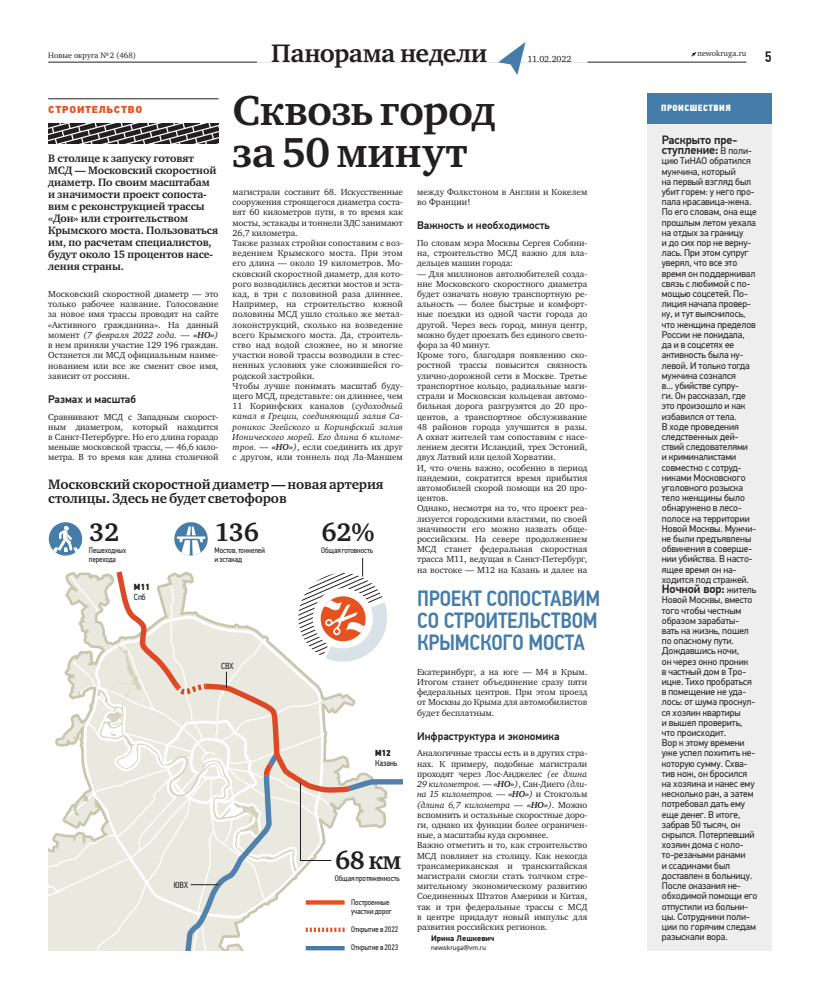
<style>
.page{position:relative;width:820px;height:993px;background:#fff}
.page>*{position:absolute;margin:0;border:0;box-sizing:border-box;transform-origin:0 0}
.t1{font:700 43px/42px "Charter ITC";letter-spacing:-.01em;color:#231f20}
.t2{font:700 26px "Charter ITC";letter-spacing:-.015em;color:#231f20}
.t3{font:500 22px/22px "PF Din Text Cond Pro";letter-spacing:-.01em;color:#457ca9;text-align:justify}
.t4{font:500 15px "PF Din Text Cond Pro";color:#231f20}
.t5{font:700 14px/14px "Charter ITC";letter-spacing:-.01em;color:#231f20}
.t6{font:500 12px/10.2px "PF Din Text Pro";letter-spacing:-.005em;color:#231f20}
.t7{font:700 11px/12px "Charter ITC";letter-spacing:-.01em;color:#231f20}
.t8{font:500 11px "PF Din Text Pro";color:#231f20}
.t9{font:900 10px "PF Din Text Pro";letter-spacing:.07em;color:#e65120}
.t10{font:9.6px/10.2px "PF Din Text Pro";letter-spacing:-.005em;color:#231f20}
.t11{font:9px/10.2px "Charter ITC";color:#231f20;text-align:justify}
.t12{font:9px "PF Din Text Cond Pro X Black";letter-spacing:.05em;color:#fff}
.t13{font:8.8px "PF Din Text Cond Pro";letter-spacing:-.01em;color:#231f20}
.t14{font:8.8px "PF Din Text Cond Pro X Black";letter-spacing:-.01em;color:#231f20}
.t15{font:8px/9px "PF Din Text Cond Pro";letter-spacing:-.01em;color:#231f20}
.t16{font:8px "Charter ITC";color:#231f20}
.t17{font:700 8px "PF Din Text Pro";color:#231f20}
.t18{font:7px "PF Din Text Pro";color:#231f20}
.s1{font-weight:400;font-size:9.6px}
.s2{font-style:italic}
.s3{font-weight:700;font-style:italic}
</style>
<div class="page">
<svg style="left:691px;top:52px;width:5px;height:5px"></svg>
<hr style="left:48px;top:62px;width:698px;height:1px;background:#231f20">
<div style="left:257px;top:43px;width:330px;height:20px;background:#fff"></div>
<svg style="left:498px;top:42px;width:27px;height:33px"></svg>
<svg style="left:48px;top:123px;width:170px;height:21px;background:#5c595a"></svg>
<hr style="left:48px;top:99px;width:170px;height:1px;background:#231f20">
<div style="left:647px;top:93px;width:124px;height:857px;background:#eeeeef"></div>
<div style="left:647px;top:93px;width:124px;height:30px;background:#457ca9"></div>
<svg style="left:48px;top:522px;width:355px;height:428px"></svg>
<p class="t16" style="left:48px;top:50px;width:89px">Новые округа № 2 (468)</p>
<h2 class="t2" style="left:271px;top:37px;width:218px">Панорама недели</h2>
<p class="t16" style="left:697px;top:48px;width:51px">newokruga.ru</p>
<p class="t11" style="left:527px;top:54px;width:45px">11.02.2022</p>
<h3 class="t4" style="left:764px;top:51px;width:8px">5</h3>
<h1 class="t1" style="left:232px;top:89px;width:264px">Сквозь город за 50 минут</h1>
<p class="t9" style="left:48px;top:106px;width:95px">СТРОИТЕЛЬСТВО</p>
<p class="t12" style="left:661px;top:104px;width:71px">ПРОИСШЕСТВИЯ</p>
<h3 class="t6" style="left:661px;top:136px;width:91px">Раскрыто пре&shy;ступление: <span class="s1">В поли-</span></h3>
<p class="t10" style="left:661px;top:157px;width:96px">цию ТиНАО обратился мужчина, который<br>на первый взгляд был убит горем: у него про&shy;пала красавица-жена.<br>По его словам, она еще прошлым летом уехала на отдых за границу<br>и до сих пор не верну&shy;лась. При этом супруг уверял, что все это время он поддерживал связь с любимой с по&shy;мощью соцсетей. По&shy;лиция начала провер&shy;ку, и тут выяснилось, что женщина пределов<br>России не покидала, да и в соцсетях ее активность была ну&shy;левой. И только тогда мужчина сознался<br>в... убийстве супру-<br>ги. Он рассказал, где это произошло и как избавился от тела.<br>В ходе проведения следственных дей&shy;ствий следователями<br>и криминалистами совместно с сотруд&shy;никами Московского уголовного розыска тело женщины было обнаружено в лесо&shy;полосе на территории<br>Новой Москвы. Мужчи&shy;не были предъявлены обвинения в соверше&shy;нии убийства. В насто&shy;ящее время он на&shy;ходится под стражей.</p>
<h3 class="t6" style="left:661px;top:585px;width:96px">Ночной вор: <span class="s1">житель</span></h3>
<p class="t10" style="left:661px;top:595px;width:97px">Новой Москвы, вместо того чтобы честным образом зарабаты&shy;вать на жизнь, пошел по опасному пути.<br>Дождавшись ночи,<br>он через окно проник<br>в частный дом в Тро&shy;ицке. Тихо пробраться в помещение не уда&shy;лось: от шума проснул&shy;ся хозяин квартиры<br>и вышел проверить, что происходит.<br>Вор к этому времени уже успел похитить не&shy;которую сумму. Схва&shy;тив нож, он бросился на хозяина и нанес ему несколько ран, а затем потребовал дать ему еще денег. В итоге, забрав 50 тысяч, он скрылся. Потерпевший хозяин дома с коло&shy;то-резаными ранами<br>и ссадинами был доставлен в больницу.<br>После оказания не&shy;обходимой помощи его отпустили из больни&shy;цы. Сотрудники поли&shy;ции по горячим следам разыскали вора.</p>
<p class="t7" style="left:48px;top:152px;width:172px">В столице к запуску готовят<br>МСД — Московский скоростной диаметр. По своим масштабам и значимости проект сопоста&shy;вим с реконструкцией трассы «Дон» или строительством<br>Крымского моста. Пользоваться им, по расчетам специалистов, будут около 15 процентов насе&shy;ления страны.</p>
<p class="t11" style="left:48px;top:289px;width:172px">Московский скоростной диаметр — это только рабочее название. Голосование за новое имя трассы проводят на сайте «Активного гражданина». На данный момент <span class="s2">(7 февраля 2022 года. —</span> <span class="s3">«НО»</span><span class="s2">) </span>в нем приняли участие 129 196 граждан.<br>Останется ли МСД официальным наиме&shy;нованием или все же сменит свое имя, зависит от россиян.</p>
<p class="t8" style="left:48px;top:394px;width:89px">Размах и масштаб</p>
<p class="t11" style="left:48px;top:411px;width:172px">Сравнивают МСД с Западным скорост&shy;ным диаметром, который находится в Санкт-Петербурге. Но его длина гораздо меньше московской трассы, — 46,6 кило&shy;метра. В то время как длина столичной</p>
<p class="t11" style="left:232px;top:187px;width:172px;text-align:left">магистрали составит 68. Искусственные сооружения строящегося диаметра соста&shy;вят 60 километров пути, в то время как мосты, эстакады и тоннели ЗДС занимают 26,7 километра.<br>Также размах стройки сопоставим с воз&shy;ведением Крымского моста. При этом его длина — около 19 километров. Мо&shy;сковский скоростной диаметр, для кото&shy;рого возводились десятки мостов и эста&shy;кад, в три с половиной раза длиннее.<br>Например, на строительство южной половины МСД ушло столько же метал&shy;локонструкций, сколько на возведение всего Крымского моста. Да, строитель&shy;ство над водой сложнее, но и многие участки новой трассы возводили в стес&shy;ненных условиях уже сложившейся го&shy;родской застройки.<br>Чтобы лучше понимать масштаб буду&shy;щего МСД, представьте: он длиннее, чем 11 Коринфских каналов (<span class="s2">судоходный канал в Греции, соединяющий залив Са&shy;роникос Эгейского и Коринфский залив Ионического морей. Его длина 6 киломе&shy;тров. —</span> <span class="s3">«НО»</span><span class="s2">)</span>, если соединить их друг с другом, или тоннель под Ла-Маншем</p>
<p class="t11" style="left:417px;top:187px;width:172px">между Фолкстоном в Англии и Кокелем во Франции!</p>
<p class="t8" style="left:417px;top:221px;width:134px">Важность и необходимость</p>
<p class="t11" style="left:417px;top:238px;width:172px">По словам мэра Москвы Сергея Собяни&shy;на, строительство МСД важно для вла&shy;дельцев машин города:</p>
<p class="t11" style="left:417px;top:268px;width:172px;text-align:left">— Для миллионов автолюбителей созда&shy;ние Московского скоростного диаметра будет означать новую транспортную ре&shy;альность — более быстрые и комфорт&shy;ные поездки из одной части города до другой. Через весь город, минуя центр, можно будет проехать без единого свето&shy;фора за 40 минут.<br>Кроме того, благодаря появлению ско&shy;ростной трассы повысится связность улично-дорожной сети в Москве. Третье транспортное кольцо, радиальные маги&shy;страли и Московская кольцевая автомо&shy;бильная дорога разгрузятся до 20 про&shy;центов, а транспортное обслуживание 48 районов города улучшится в разы.<br>А охват жителей там сопоставим с насе&shy;лением десяти Исландий, трех Эстоний, двух Латвий или целой Хорватии.<br>И, что очень важно, особенно в период пандемии, сократится время прибытия автомобилей скорой помощи на 20 про&shy;центов.<br>Однако, несмотря на то, что проект реа&shy;лизуется городскими властями, по своей значимости его можно назвать обще&shy;российским. На севере продолжением МСД станет федеральная скоростная трасса М11, ведущая в Санкт-Петербург, на востоке — М12 на Казань и далее на</p>
<h3 class="t5" style="left:48px;top:477px;width:337px">Московский скоростной диаметр — новая артерия столицы. Здесь не будет светофоров</h3>
<h2 class="t2" style="left:214px;top:515px;width:46px">136</h2>
<p class="t15" style="left:214px;top:546px;width:52px">Мостов, тоннелей и эстакад</p>
<h2 class="t2" style="left:321px;top:515px;width:55px">62%</h2>
<p class="t15" style="left:321px;top:546px;width:53px">Общая готовность</p>
<h2 class="t2" style="left:89px;top:515px;width:32px">32</h2>
<p class="t15" style="left:89px;top:546px;width:39px">Пешеходных перехода</p>
<p class="t14" style="left:134px;top:583px;width:17px">М11</p>
<p class="t13" style="left:134px;top:592px;width:13px">Спб</p>
<h3 class="t3" style="left:417px;top:589px;width:184px">ПРОЕКТ СОПОСТАВИМ СО СТРОИТЕЛЬСТВОМ КРЫМСКОГО МОСТА</h3>
<p class="t13" style="left:221px;top:662px;width:14px">СВХ</p>
<p class="t11" style="left:417px;top:666px;width:172px">Екатеринбург, а на юге — М4 в Крым.<br>Итогом станет объединение сразу пяти федеральных центров. При этом проезд от Москвы до Крыма для автомобилистов будет бесплатным.</p>
<p class="t8" style="left:417px;top:731px;width:144px">Инфраструктура и экономика</p>
<p class="t11" style="left:417px;top:748px;width:172px;text-align:left">Аналогичные трассы есть и в других стра&shy;нах. К примеру, подобные магистрали проходят через Лос-Анджелес <span class="s2">(ее длина 29 километров. —</span> <span class="s3">«НО»</span><span class="s2">)</span>, Сан-Диего <span class="s2">(дли&shy;на 15 километров. —</span> <span class="s3">«НО»</span><span class="s2">)</span> и Стокгольм <span class="s2">(длина 6,7 километра —</span> <span class="s3">«НО»</span><span class="s2">)</span>. Можно вспомнить и остальные скоростные доро&shy;ги, однако их функции более ограничен&shy;ные, а масштабы куда скромнее.<br>Важно отметить и то, как строительство МСД повлияет на столицу. Как некогда трансамериканская и транскитайская магистрали смогли стать толчком стре&shy;мительному экономическому развитию Соединенных Штатов Америки и Китая, так и три федеральные трассы с МСД в центре придадут новый импульс для развития российских регионов.</p>
<p class="t17" style="left:431px;top:935px;width:64px">Ирина Лешкевич</p>
<p class="t18" style="left:431px;top:944px;width:56px">newokruga@vm.ru</p>
<p class="t14" style="left:375px;top:749px;width:17px">М12</p>
<p class="t13" style="left:375px;top:759px;width:24px">Казань</p>
<h2 class="t2" style="left:335px;top:843px;width:68px">68 км</h2>
<p class="t15" style="left:335px;top:874px;width:66px">Общая протяженность</p>
<p class="t13" style="left:174px;top:880px;width:16px">ЮВХ</p>
<p class="t15" style="left:351px;top:898px;width:42px">Построенные участки дорог</p>
<p class="t15" style="left:351px;top:921px;width:49px;line-height:17.4px">Открытие в 2022<br>Открытие в 2023</p>
</div>
